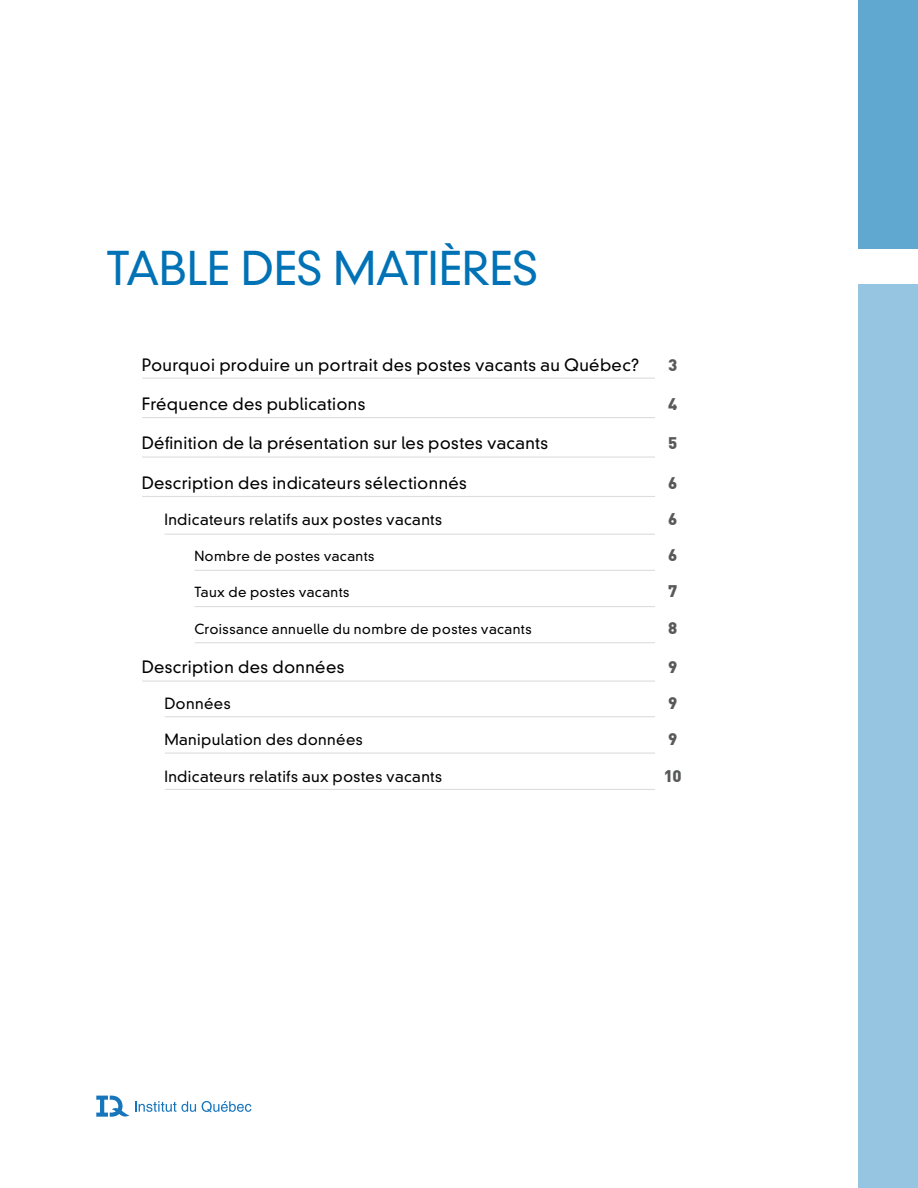
<style>
.page{position:relative;width:918px;height:1188px;background:#fff}
.page>*{position:absolute;margin:0;border:0;box-sizing:border-box;transform-origin:0 0}
.IDQ_TITRE{font:300 45px "DIN Neuzeit Grotesk Std";letter-spacing:-.015em;color:#0072b5}
.t1{font:300 16.5px "DIN Neuzeit Grotesk Std";letter-spacing:.02em;color:#000}
.t2{font:900 16.5px "DIN";color:#58595b}
.t3{font:300 15px "DIN Neuzeit Grotesk Std";letter-spacing:.025em;color:#000}
.t4{font:300 13.5px "DIN Neuzeit Grotesk Std";letter-spacing:.03em;color:#000}
</style>
<div class="page">
<div style="left:859px;top:284px;width:59px;height:904px;background:#96c5e1"></div>
<div style="left:859px;top:0;width:59px;height:248px;background:#61a8d1"></div>
<svg style="left:135px;top:1101px;width:61px;height:11px"></svg>
<svg style="left:202px;top:1101px;width:49px;height:11px"></svg>
<svg style="left:96px;top:1096px;width:33px;height:21px"></svg>
<hr style="left:142px;top:378px;width:513px;height:1px;background:#ddddde">
<hr style="left:165px;top:534px;width:490px;height:1px;background:#ddddde">
<hr style="left:142px;top:681px;width:513px;height:1px;background:#ddddde">
<hr style="left:142px;top:417px;width:513px;height:1px;background:#ddddde">
<hr style="left:195px;top:570px;width:460px;height:1px;background:#ddddde">
<hr style="left:165px;top:716px;width:490px;height:1px;background:#ddddde">
<hr style="left:142px;top:456px;width:513px;height:2px;background:#ddddde">
<hr style="left:195px;top:606px;width:460px;height:1px;background:#ddddde">
<hr style="left:165px;top:753px;width:490px;height:1px;background:#ddddde">
<hr style="left:142px;top:496px;width:513px;height:1px;background:#ddddde">
<hr style="left:195px;top:642px;width:460px;height:1px;background:#ddddde">
<hr style="left:165px;top:789px;width:490px;height:1px;background:#ddddde">
<p class="IDQ_TITRE" style="left:107px;top:241px;width:433px">TABLE DES MATIÈRES</p>
<p class="t1" style="left:142px;top:355px;width:499px">Pourquoi produire un portrait des postes vacants au Québec?</p>
<p class="t2" style="left:668px;top:354px;width:11px">3</p>
<p class="t1" style="left:142px;top:394px;width:225px">Fréquence des publications</p>
<p class="t2" style="left:668px;top:393px;width:11px">4</p>
<p class="t1" style="left:142px;top:433px;width:408px">Définition de la présentation sur les postes vacants</p>
<p class="t2" style="left:668px;top:432px;width:11px">5</p>
<p class="t1" style="left:142px;top:473px;width:327px">Description des indicateurs sélectionnés</p>
<p class="t2" style="left:668px;top:471px;width:11px">6</p>
<p class="t3" style="left:164px;top:510px;width:279px">Indicateurs relatifs aux postes vacants</p>
<p class="t2" style="left:668px;top:508px;width:11px">6</p>
<p class="t4" style="left:194px;top:548px;width:182px">Nombre de postes vacants</p>
<p class="t2" style="left:668px;top:544px;width:11px">6</p>
<p class="t4" style="left:194px;top:584px;width:157px">Taux de postes vacants</p>
<p class="t2" style="left:668px;top:580px;width:11px">7</p>
<p class="t4" style="left:194px;top:621px;width:339px">Croissance annuelle du nombre de postes vacants</p>
<p class="t2" style="left:668px;top:617px;width:11px">8</p>
<p class="t1" style="left:142px;top:657px;width:204px">Description des données</p>
<p class="t2" style="left:668px;top:656px;width:11px">9</p>
<p class="t3" style="left:164px;top:695px;width:68px">Données</p>
<p class="t2" style="left:668px;top:692px;width:11px">9</p>
<p class="t3" style="left:164px;top:731px;width:200px">Manipulation des données</p>
<p class="t2" style="left:668px;top:728px;width:11px">9</p>
<p class="t3" style="left:164px;top:767px;width:279px">Indicateurs relatifs aux postes vacants</p>
<p class="t2" style="left:664px;top:765px;width:19px">10</p>
</div>
